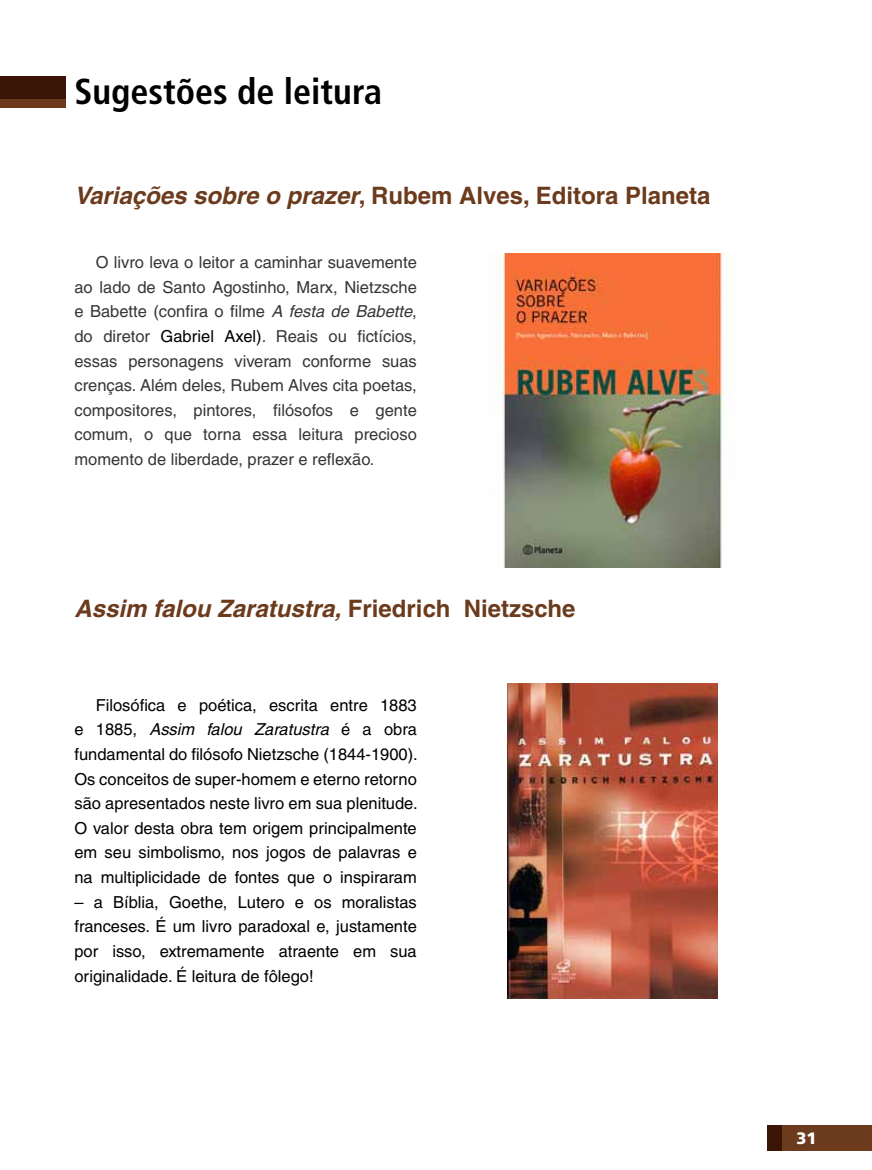
<style>
.page{position:relative;width:872px;height:1170px;background:#fff}
.page>*{position:absolute;margin:0;border:0;box-sizing:border-box;transform-origin:0 0}
.t1{font:700 condensed 36px "Frutiger LT Std";color:#000}
.t2{font:700 24px "Helvetica";color:#6c3b1d}
.t3{font:italic 700 24px "Helvetica";color:#6c3b1d}
.t4{font:16.5px/24.6px "Helvetica";color:#000;text-align:justify}
.t5{font:16.5px/24.6px "Helvetica";color:#363636;text-align:justify}
.t6{font:900 16.5px "Frutiger LT Std";color:#fff}
.s1{font-style:italic}
.s2{color:#000}
.s3{font-style:normal}
</style>
<div class="page">
<div style="left:767px;top:1124px;width:16px;height:26px;background:#3a1505"></div>
<div style="left:782px;top:1124px;width:90px;height:26px;background:#6c3b1d"></div>
<div style="left:0;top:77px;width:66px;height:23px;background:#3a1505"></div>
<div style="left:0;top:100px;width:66px;height:8px;background:#6c3b1d"></div>
<img style="left:500px;top:254px;width:224px;height:314px">
<img style="left:507px;top:683px;width:210px;height:315px">
<h1 class="t1" style="left:74px;top:70px;width:309px">Sugestões de leitura</h1>
<h2 class="t2" style="left:74px;top:180px;width:637px"><span class="s1">Variações sobre o prazer</span>, Rubem Alves, Editora Planeta</h2>
<p class="t5" style="left:74px;top:250px;width:344px;text-indent:21px">O livro leva o leitor a caminhar suavemente ao lado de Santo Agostinho, Marx, Nietzsche e Babette (confira o filme <span class="s1">A festa de Babette</span>, do diretor <span class="s2">Gabriel Axel)</span>. Reais ou fictícios, essas personagens viveram conforme suas crenças. Além deles, Rubem Alves cita poetas, compositores, pintores, filósofos e gente comum, o que torna essa leitura precioso momento de liberdade, prazer e reflexão.</p>
<h2 class="t3" style="left:74px;top:593px;width:502px">Assim falou Zaratustra, <span class="s3">Friedrich Nietzsche</span></h2>
<p class="t4" style="left:74px;top:692px;width:345px;text-indent:21px">Filosófica e poética, escrita entre 1883 e 1885, <span class="s1">Assim falou Zaratustra</span> é a obra fundamental do filósofo Nietzsche (1844-1900).<br>Os conceitos de super-homem e eterno retorno são apresentados neste livro em sua plenitude.<br>O valor desta obra tem origem principalmente em seu simbolismo, nos jogos de palavras e na multiplicidade de fontes que o inspiraram</p>
<p class="t4" style="left:74px;top:889px;width:344px">– a Bíblia, Goethe, Lutero e os moralistas franceses. É um livro paradoxal e, justamente por isso, extremamente atraente em sua originalidade. É leitura de fôlego!</p>
<p class="t6" style="left:796px;top:1128px;width:22px">31</p>
</div>
